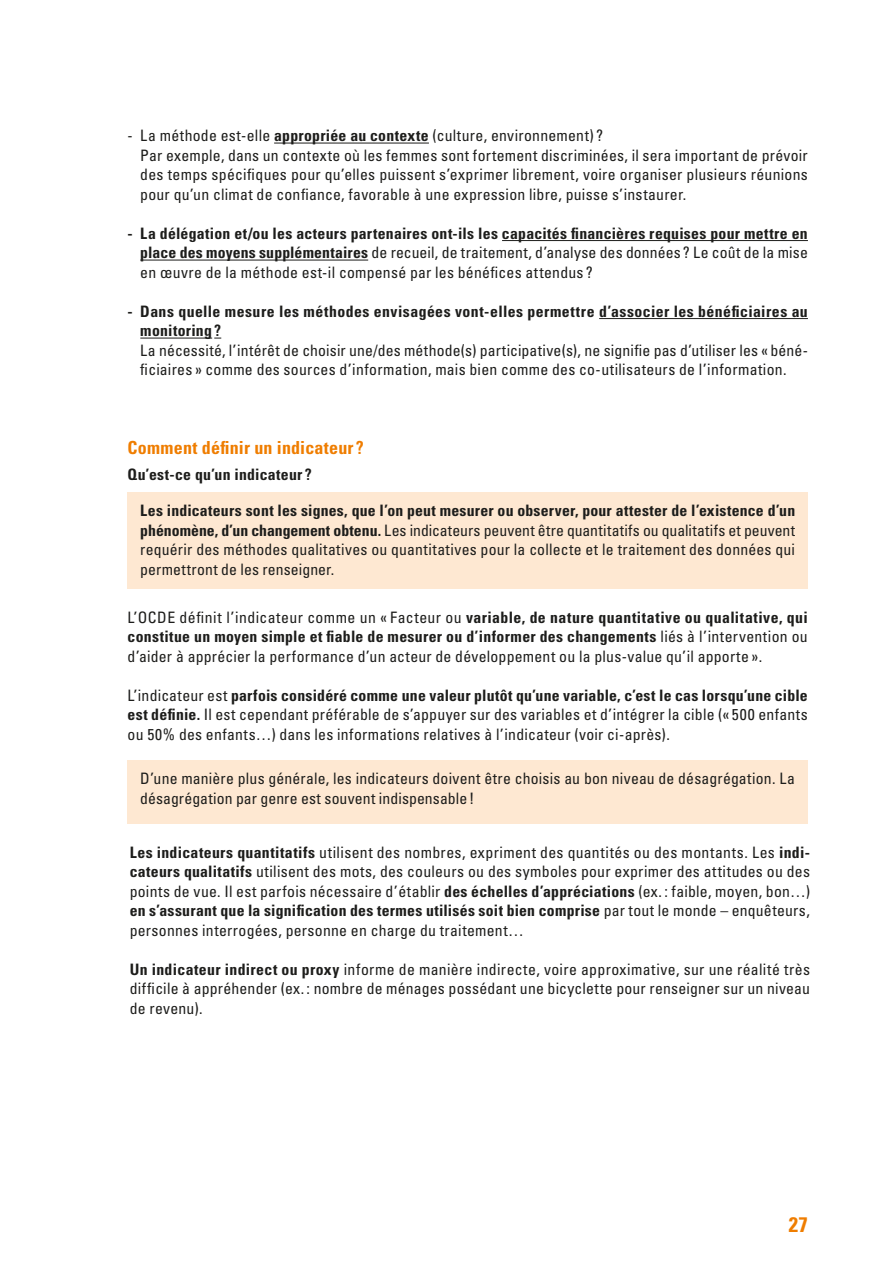
<style>
.page{position:relative;width:893px;height:1263px;background:#fff}
.page>*{position:absolute;margin:0;border:0;box-sizing:border-box;transform-origin:0 0}
.t1{font:700 condensed 21px "Univers LT Std";color:#ef7d00}
.t2{font:700 condensed 18px "Univers LT Std";letter-spacing:.01em;color:#ef7d00}
.t3{font:condensed 15.75px/19.5px "Univers LT Std";letter-spacing:.015em;color:#1d1d1b;text-align:justify}
.t4{font:700 condensed 15.75px/19.5px "Univers LT Std";letter-spacing:.025em;color:#1d1d1b;text-align:justify}
.s1{font-weight:700}
.s2{font-weight:400}
</style>
<div class="page">
<hr style="left:274px;top:143px;width:155px;height:1px;background:#1d1d1b">
<hr style="left:502px;top:240px;width:306px;height:1px;background:#1d1d1b">
<hr style="left:140px;top:260px;width:228px;height:1px;background:#1d1d1b">
<hr style="left:599px;top:318px;width:209px;height:1px;background:#1d1d1b">
<hr style="left:140px;top:338px;width:72px;height:1px;background:#1d1d1b">
<div style="left:128px;top:492px;width:680px;height:97px;background:#fee8d2"></div>
<div style="left:128px;top:760px;width:680px;height:63px;background:#fee8d2"></div>
<p class="t3" style="left:140px;top:126px;width:669px;text-align:left;text-indent:-13px">- La méthode est-elle <span class="s1">appropriée au contexte</span> (culture, environnement) ?<br>Par exemple, dans un contexte où les femmes sont fortement discriminées, il sera important de prévoir des temps spécifiques pour qu’elles puissent s’exprimer librement, voire organiser plusieurs réunions pour qu’un climat de confiance, favorable à une expression libre, puisse s’instaurer.</p>
<p class="t4" style="left:140px;top:224px;width:669px;text-indent:-13px">- La délégation et/ou les acteurs partenaires ont-ils les capacités financières requises pour mettre en place des moyens supplémentaires <span class="s2">de recueil, de traitement, d’analyse des données ? Le coût de la mise en œuvre de la méthode est-il compensé par les bénéfices attendus ?</span></p>
<p class="t4" style="left:140px;top:302px;width:669px;text-indent:-13px">- Dans quelle mesure les méthodes envisagées vont-elles permettre d’associer les bénéficiaires au monitoring ?</p>
<p class="t3" style="left:140px;top:340px;width:669px">La nécessité, l’intérêt de choisir une/des méthode(s) participative(s), ne signifie pas d’utiliser les « béné&shy;ficiaires » comme des sources d’information, mais bien comme des co-utilisateurs de l’information.</p>
<p class="t2" style="left:128px;top:437px;width:238px">Comment définir un indicateur ?</p>
<p class="t4" style="left:128px;top:465px;width:186px">Qu’est-ce qu’un indicateur ?</p>
<p class="t3" style="left:140px;top:501px;width:656px"><span class="s1">Les indicateurs sont les signes, que l’on peut mesurer ou observer, pour attester de l’existence d’un phénomène, d’un changement obtenu.</span> Les indicateurs peuvent être quantitatifs ou qualitatifs et peuvent requérir des méthodes qualitatives ou quantitatives pour la collecte et le traitement des données qui permettront de les renseigner.</p>
<p class="t3" style="left:128px;top:607px;width:682px">L’OCDE définit l’indicateur comme un « Facteur ou <span class="s1">variable, de nature quantitative ou qualitative, qui constitue un moyen simple et fiable de mesurer ou d’informer des changements</span> liés à l’intervention ou d’aider à apprécier la performance d’un acteur de développement ou la plus-value qu’il apporte ».</p>
<p class="t3" style="left:128px;top:685px;width:682px">L’indicateur est <span class="s1">parfois considéré comme une valeur plutôt qu’une variable, c’est le cas lorsqu’une cible est définie.</span> Il est cependant préférable de s’appuyer sur des variables et d’intégrer la cible (« 500 enfants ou 50% des enfants…) dans les informations relatives à l’indicateur (voir ci-après).</p>
<p class="t3" style="left:140px;top:769px;width:656px">D’une manière plus générale, les indicateurs doivent être choisis au bon niveau de désagrégation. La désagrégation par genre est souvent indispensable !</p>
<p class="t3" style="left:130px;top:842px;width:682px"><span class="s1">Les indicateurs quantitatifs</span> utilisent des nombres, expriment des quantités ou des montants. Les <span class="s1">indi&shy;cateurs qualitatifs</span> utilisent des mots, des couleurs ou des symboles pour exprimer des attitudes ou des points de vue. Il est parfois nécessaire d’établir <span class="s1">des échelles d’appréciations</span> (ex. : faible, moyen, bon…) <span class="s1">en s’assurant que la signification des termes utilisés soit bien comprise</span> par tout le monde – enquêteurs, personnes interrogées, personne en charge du traitement…</p>
<p class="t3" style="left:130px;top:959px;width:682px"><span class="s1">Un indicateur indirect ou proxy</span> informe de manière indirecte, voire approximative, sur une réalité très difficile à appréhender (ex. : nombre de ménages possédant une bicyclette pour renseigner sur un niveau de revenu).</p>
<h1 class="t1" style="left:789px;top:1211px;width:21px">27</h1>
</div>
